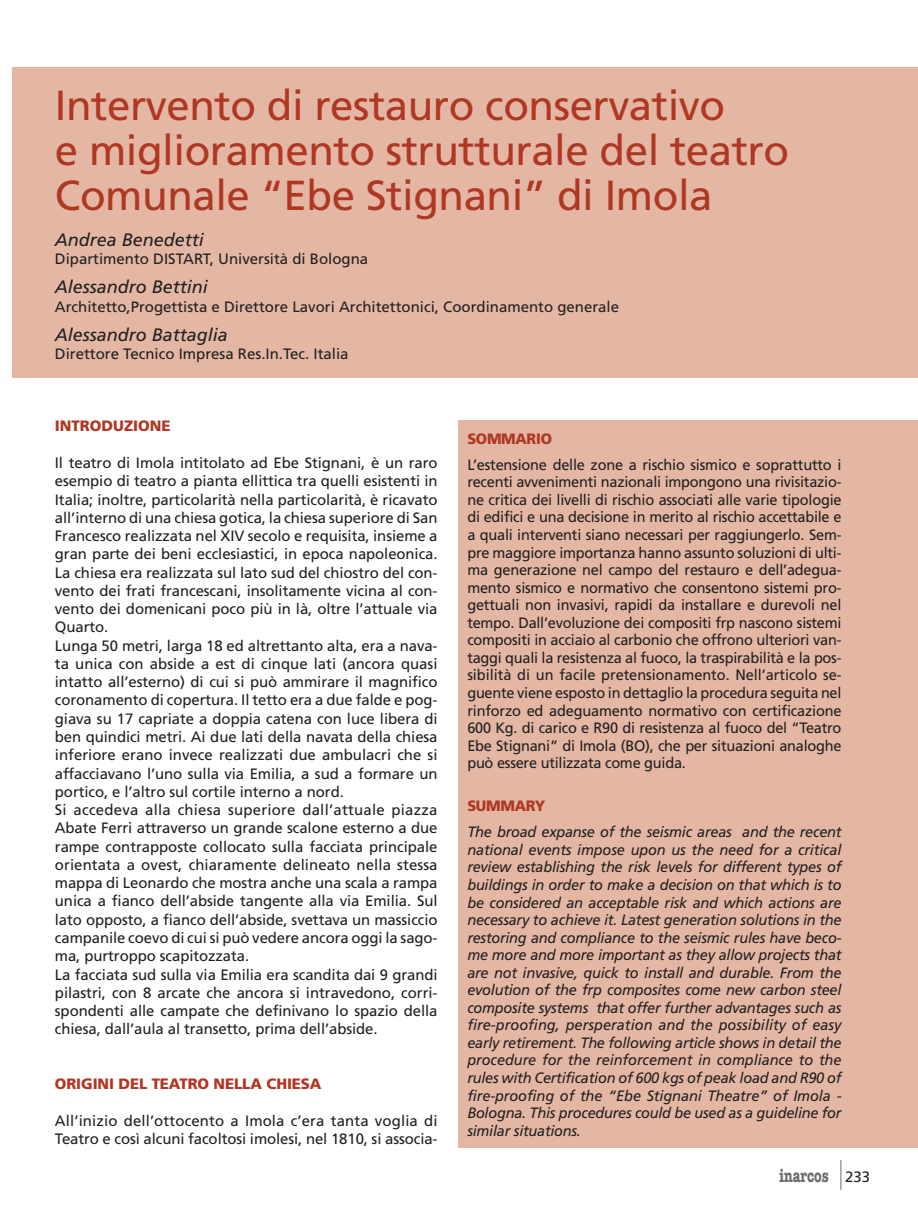
<style>
.page{position:relative;width:918px;height:1224px;background:#fff}
.page>*{position:absolute;margin:0;border:0;box-sizing:border-box;transform-origin:0 0}
.t1{font:42px/45px "Frutiger";letter-spacing:-.01em;color:#af3723}
.t2{font:italic 18px "Frutiger";color:#231f20}
.t3{font:700 18px "American Typewriter";color:#6c6d70;scale:.72 1}
.t4{font:15px/18.3px "Frutiger";letter-spacing:-.005em;color:#231f20}
.t5{font:italic 15px/17.5px "Frutiger";letter-spacing:-.015em;color:#231f20;text-align:justify}
.t6{font:900 15px "Frutiger";letter-spacing:-.005em;color:#af3723}
.s1{font-family:"Frutiger";font-weight:400;font-size:15px;color:#231f20}
</style>
<div class="page">
<hr style="left:841px;top:1160px;width:1px;height:30px;background:#6c6d70">
<div style="left:12px;top:67px;width:906px;height:311px;background:#e3b7a3"></div>
<div style="left:459px;top:420px;width:459px;height:727px;background:#e3b7a3"></div>
<h1 class="t1" style="left:55px;top:86px;width:736px">Intervento di restauro conservativo<br>e miglioramento strutturale del teatro<br>Comunale “Ebe Stignani” di Imola</h1>
<p class="t2" style="left:55px;top:232px;width:151px">Andrea Benedetti</p>
<p class="t4" style="left:55px;top:251px;width:315px">Dipartimento DISTART, Università di Bologna</p>
<p class="t2" style="left:55px;top:280px;width:155px">Alessandro Bettini</p>
<p class="t4" style="left:55px;top:299px;width:566px">Architetto,Progettista e Direttore Lavori Architettonici, Coordinamento generale</p>
<p class="t2" style="left:55px;top:327px;width:175px">Alessandro Battaglia</p>
<p class="t4" style="left:55px;top:346px;width:295px">Direttore Tecnico Impresa Res.In.Tec. Italia</p>
<p class="t6" style="left:55px;top:420px;width:117px">INTRODUZIONE</p>
<p class="t4" style="left:55px;top:455px;width:384px">Il teatro di Imola intitolato ad Ebe Stignani, è un raro esempio di teatro a pianta ellittica tra quelli esistenti in Italia; inoltre, particolarità nella particolarità, è ricavato all’interno di una chiesa gotica, la chiesa superiore di San Francesco realizzata nel XIV secolo e requisita, insieme a gran parte dei beni ecclesiastici, in epoca napoleonica.<br>La chiesa era realizzata sul lato sud del chiostro del con&shy;vento dei frati francescani, insolitamente vicina al con&shy;vento dei domenicani poco più in là, oltre l’attuale via Quarto.<br>Lunga 50 metri, larga 18 ed altrettanto alta, era a nava&shy;ta unica con abside a est di cinque lati (ancora quasi intatto all’esterno) di cui si può ammirare il magnifico coronamento di copertura. Il tetto era a due falde e pog&shy;giava su 17 capriate a doppia catena con luce libera di ben quindici metri. Ai due lati della navata della chiesa inferiore erano invece realizzati due ambulacri che si affacciavano l’uno sulla via Emilia, a sud a formare un portico, e l’altro sul cortile interno a nord.<br>Si accedeva alla chiesa superiore dall’attuale piazza Abate Ferri attraverso un grande scalone esterno a due rampe contrapposte collocato sulla facciata principale orientata a ovest, chiaramente delineato nella stessa mappa di Leonardo che mostra anche una scala a rampa unica a fianco dell’abside tangente alla via Emilia. Sul lato opposto, a fianco dell’abside, svettava un massiccio campanile coevo di cui si può vedere ancora oggi la sago&shy;ma, purtroppo scapitozzata.<br>La facciata sud sulla via Emilia era scandita dai 9 grandi pilastri, con 8 arcate che ancora si intravedono, corri&shy;spondenti alle campate che definivano lo spazio della chiesa, dall’aula al transetto, prima dell’abside.</p>
<p class="t6" style="left:55px;top:1078px;width:268px">ORIGINI DEL TEATRO NELLA CHIESA</p>
<p class="t4" style="left:55px;top:1113px;width:384px">All’inizio dell’ottocento a Imola c’era tanta voglia di<br>Teatro e così alcuni facoltosi imolesi, nel 1810, si associa-</p>
<p class="t6" style="left:467px;top:433px;width:86px">SOMMARIO</p>
<p class="t4" style="left:467px;top:457px;width:376px;line-height:17.5px;text-align:justify">L’estensione delle zone a rischio sismico e soprattutto i recenti avvenimenti nazionali impongono una rivisitazio&shy;ne critica dei livelli di rischio associati alle varie tipologie di edifici e una decisione in merito al rischio accettabile e a quali interventi siano necessari per raggiungerlo. Sem&shy;pre maggiore importanza hanno assunto soluzioni di ulti&shy;ma generazione nel campo del restauro e dell’adegua&shy;mento sismico e normativo che consentono sistemi pro&shy;gettuali non invasivi, rapidi da installare e durevoli nel tempo. Dall’evoluzione dei compositi frp nascono sistemi compositi in acciaio al carbonio che offrono ulteriori van&shy;taggi quali la resistenza al fuoco, la traspirabilità e la pos&shy;sibilità di un facile pretensionamento. Nell’articolo se&shy;guente viene esposto in dettaglio la procedura seguita nel rinforzo ed adeguamento normativo con certificazione 600 Kg. di carico e R90 di resistenza al fuoco del “Teatro Ebe Stignani” di Imola (BO), che per situazioni analoghe può essere utilizzata come guida.</p>
<p class="t6" style="left:467px;top:800px;width:79px">SUMMARY</p>
<p class="t5" style="left:467px;top:824px;width:376px">The broad expanse of the seismic areas and the recent national events impose upon us the need for a critical review establishing the risk levels for different types of buildings in order to make a decision on that which is to be considered an acceptable risk and which actions are necessary to achieve it. Latest generation solutions in the restoring and compliance to the seismic rules have beco&shy;me more and more important as they allow projects that are not invasive, quick to install and durable. From the evolution of the frp composites come new carbon steel composite systems that offer further advantages such as fire-proofing, persperation and the possibility of easy early retirement. The following article shows in detail the procedure for the reinforcement in compliance to the rules with Certification of 600 kgs of peak load and R90 of fire-proofing of the “Ebe Stignani Theatre” of Imola - Bologna. This procedures could be used as a guideline for similar situations.</p>
<p class="t3" style="left:780px;top:1170px;width:128px">inarcos <span class="s1">233</span></p>
</div>
